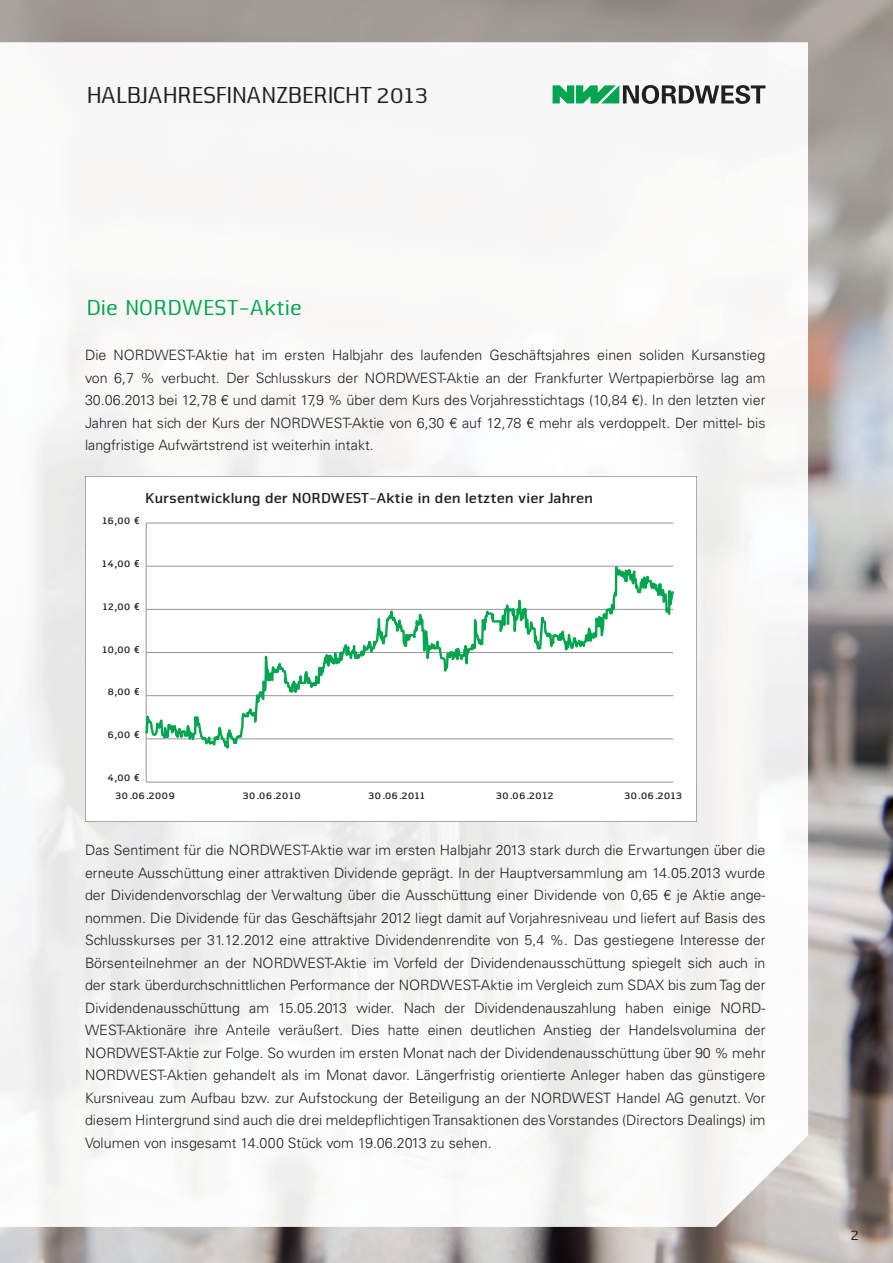
<style>
.page{position:relative;width:893px;height:1263px;background:#fff}
.page>*{position:absolute;margin:0;border:0;box-sizing:border-box;transform-origin:0 0}
.t1{font:24px "Nuri";color:#231f20}
.t2{font:22.5px "Nuri";letter-spacing:.025em;color:#00a54f}
.t3{font:700 15px "Nuri";letter-spacing:.025em;color:#231f20}
.t4{font:15px "Nuri";color:#231f20}
.t5{font:300 14.25px/22.5px "Univers LT Std";color:#231f20;text-align:justify}
.t6{font:700 10.5px/18.6px "Nuri";letter-spacing:.025em;color:#231f20}
</style>
<div class="page">
<img style="left:0;top:0;width:893px;height:1263px">
<img style="left:0;top:43px;width:808px;height:1184px">
<svg style="left:552px;top:85px;width:213px;height:19px"></svg>
<svg style="left:85px;top:476px;width:612px;height:346px"></svg>
<div style="left:143px;top:483px;width:522px;height:27px;background:#fff"></div>
<svg style="left:140px;top:509px;width:540px;height:281px"></svg>
<h1 class="t1" style="left:85px;top:88px;width:344px">HALBJAHRESFINANZBERICHT 2013</h1>
<h2 class="t2" style="left:85px;top:301px;width:217px">Die NORDWEST-Aktie</h2>
<p class="t5" style="left:85px;top:345px;width:682px">Die NORDWEST-Aktie hat im ersten Halbjahr des laufenden Geschäftsjahres einen soliden Kursanstieg von 6,7 % verbucht. Der Schlusskurs der NORDWEST-Aktie an der Frankfurter Wertpapierbörse lag am 30.06.2013 bei 12,78 € und damit 17,9 % über dem Kurs des Vorjahresstichtags (10,84 €). In den letzten vier Jahren hat sich der Kurs der NORDWEST-Aktie von 6,30 € auf 12,78 € mehr als verdoppelt. Der mittel- bis langfristige Aufwärtstrend ist weiterhin intakt.</p>
<p class="t3" style="left:145px;top:494px;width:449px">Kursentwicklung der NORDWEST-Aktie in den letzten vier Jahren</p>
<p class="t6" style="left:102px;top:512px;width:39px">16,00 €</p>
<p class="t6" style="left:102px;top:555px;width:39px">14,00 €</p>
<p class="t6" style="left:102px;top:598px;width:38px">12,00 €</p>
<p class="t6" style="left:102px;top:641px;width:39px">10,00 €</p>
<p class="t6" style="left:107px;top:683px;width:34px">8,00 €</p>
<p class="t6" style="left:108px;top:726px;width:33px">6,00 €</p>
<p class="t6" style="left:115px;top:769px;width:61px;text-indent:-8px">4,00 €<br>30.06.2009</p>
<p class="t6" style="left:242px;top:788px;width:60px">30.06.2010</p>
<p class="t6" style="left:368px;top:788px;width:58px">30.06.2011</p>
<p class="t6" style="left:496px;top:788px;width:59px">30.06.2012</p>
<p class="t6" style="left:624px;top:788px;width:59px">30.06.2013</p>
<p class="t5" style="left:85px;top:840px;width:682px">Das Sentiment für die NORDWEST-Aktie war im ersten Halbjahr 2013 stark durch die Erwartungen über die erneute Ausschüttung einer attraktiven Dividende geprägt. In der Hauptversammlung am 14.05.2013 wurde der Dividendenvorschlag der Verwaltung über die Ausschüttung einer Dividende von 0,65 € je Aktie ange&shy;nommen. Die Dividende für das Geschäftsjahr 2012 liegt damit auf Vorjahresniveau und liefert auf Basis des Schlusskurses per 31.12.2012 eine attraktive Dividendenrendite von 5,4 %. Das gestiegene Interesse der Börsenteilnehmer an der NORDWEST-Aktie im Vorfeld der Dividendenausschüttung spiegelt sich auch in der stark überdurchschnittlichen Performance der NORDWEST-Aktie im Vergleich zum SDAX bis zum Tag der Dividendenausschüttung am 15.05.2013 wider. Nach der Dividendenauszahlung haben einige NORD-WEST-Aktionäre ihre Anteile veräußert. Dies hatte einen deutlichen Anstieg der Handelsvolumina der NORDWEST-Aktie zur Folge. So wurden im ersten Monat nach der Dividendenausschüttung über 90 % mehr NORDWEST-Aktien gehandelt als im Monat davor. Längerfristig orientierte Anleger haben das günstigere Kursniveau zum Aufbau bzw. zur Aufstockung der Beteiligung an der NORDWEST Handel AG genutzt. Vor diesem Hintergrund sind auch die drei meldepflichtigen Transaktionen des Vorstandes (Directors Dealings) im Volumen von insgesamt 14.000 Stück vom 19.06.2013 zu sehen.</p>
<p class="t4" style="left:850px;top:1230px;width:10px">2</p>
</div>
